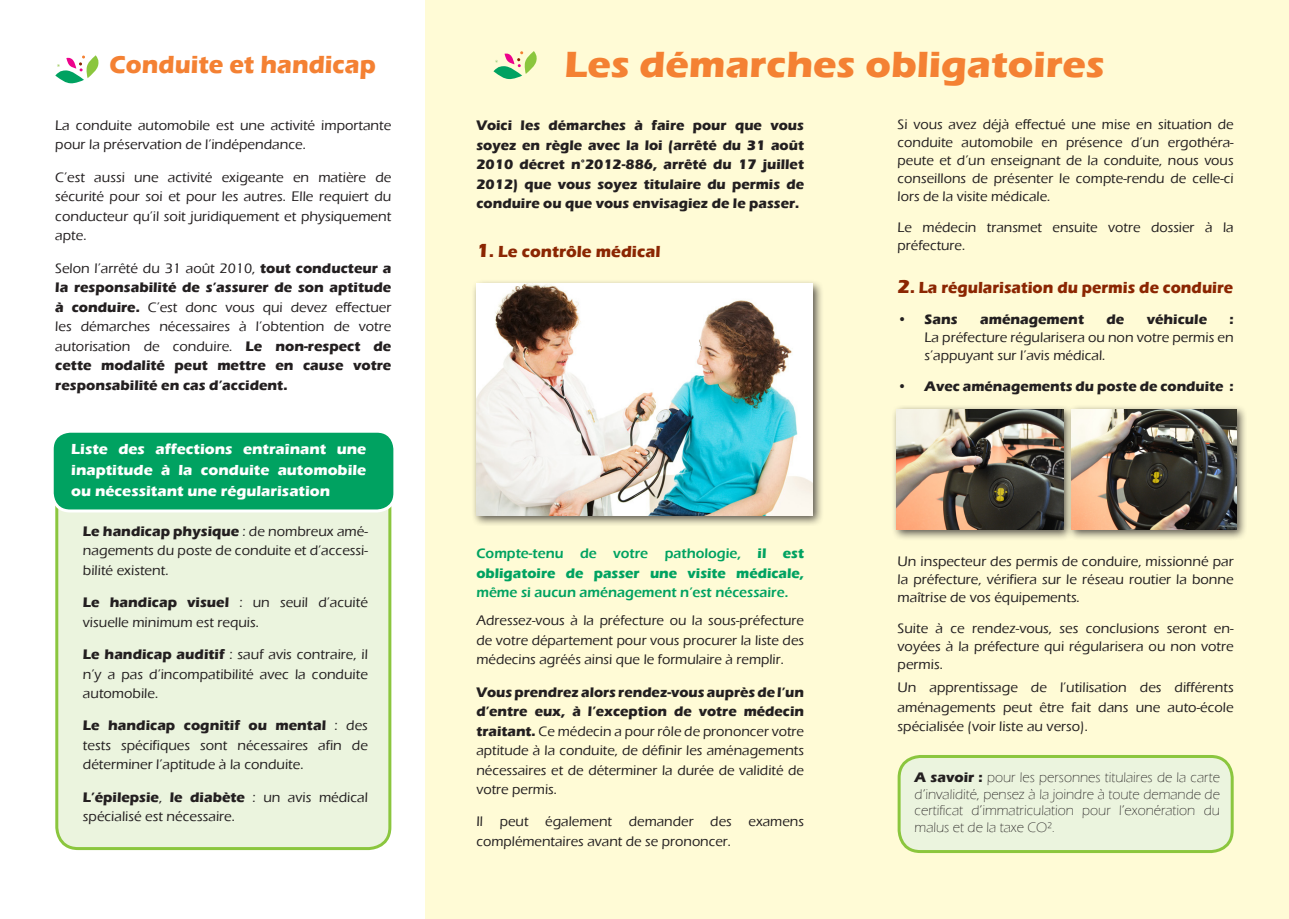
<style>
.page{position:relative;width:1289px;height:919px;background:#fff}
.page>*{position:absolute;margin:0;border:0;box-sizing:border-box;transform-origin:0 0}
.t1{font:700 37.5px "Eras ITC";color:#f48133;scale:1.05 1}
.t2{font:700 25.5px "Eras ITC";color:#f48133;scale:.96 1}
.t3{font:700 16.5px "Eras ITC";color:#8b2602}
.t4{font:700 15px/21px "Eras ITC";color:#fff;text-align:justify}
.t5{font:500 14.25px/19.5px "Eras ITC";color:#231f20;text-align:justify}
.t6{font:700 14.25px/19.5px "Eras ITC";color:#231f20;text-align:justify}
.t7{font:300 14.25px/16.5px "Eras ITC";color:#231f20;text-align:justify}
.t8{font:600 14.25px/19.5px "Eras ITC";color:#00a261;text-align:justify}
.s1{font-weight:500}
.s2{font-size:19.5px}
.s3{font-weight:700}
</style>
<div class="page">
<div style="left:425px;top:0;width:863px;height:918px;background:#fffbd6"></div>
<svg style="left:55px;top:55px;width:44px;height:29px"></svg>
<svg style="left:493px;top:51px;width:44px;height:28px"></svg>
<div style="left:57px;top:481px;width:333px;height:367px;background:#ebf4de;border-radius:21px"></div>
<div style="left:55px;top:479px;width:336px;height:371px;border:3px solid #8bc63e;border-radius:21px"></div>
<div style="left:899px;top:756px;width:333px;height:95px;background:#ebf4de;border-radius:21px"></div>
<div style="left:897px;top:755px;width:336px;height:98px;border:3px solid #8bc63e;border-radius:21px"></div>
<div style="left:52px;top:431px;width:343px;height:80px;background:#00a261;border-radius:18px"></div>
<div style="left:51px;top:429px;width:345px;height:83px;border:3px solid #fff;border-radius:18px"></div>
<div style="left:891px;top:404px;width:183px;height:137px;background:#231f20;opacity:.75"></div>
<img style="left:896px;top:410px;width:167px;height:120px">
<div style="left:1066px;top:404px;width:181px;height:137px;background:#231f20;opacity:.75"></div>
<img style="left:1071px;top:409px;width:165px;height:121px">
<div style="left:471px;top:279px;width:353px;height:247px;background:#231f20;opacity:.75"></div>
<img style="left:476px;top:284px;width:336px;height:231px">
<p class="t2" style="left:109px;top:50px;width:279px">Conduite et handicap</p>
<p class="t1" style="left:564px;top:43px;width:516px">Les démarches obligatoires</p>
<p class="t5" style="left:55px;top:116px;width:337px">La conduite automobile est une activité importante pour la préservation de l’indépendance.</p>
<p class="t5" style="left:55px;top:167px;width:337px">C’est aussi une activité exigeante en matière de sécurité pour soi et pour les autres. Elle requiert du conducteur qu’il soit juridiquement et physiquement apte.</p>
<p class="t6" style="left:55px;top:258px;width:337px"><span class="s1">Selon l’arrêté du 31 août 2010,</span> tout conducteur a la responsabilité de s’assurer de son aptitude à conduire. <span class="s1">C’est donc vous qui devez effectuer les démarches nécessaires à l’obtention de votre autorisation de conduire.</span> Le non-respect de cette modalité peut mettre en cause votre responsabilité en cas d’accident.</p>
<p class="t5" style="left:897px;top:115px;width:337px;line-height:18px">Si vous avez déjà effectué une mise en situation de conduite automobile en présence d’un ergothéra&shy;peute et d’un enseignant de la conduite, nous vous conseillons de présenter le compte-rendu de celle-ci lors de la visite médicale.</p>
<p class="t5" style="left:897px;top:218px;width:337px;line-height:18px">Le médecin transmet ensuite votre dossier à la préfecture.</p>
<p class="t3" style="left:897px;top:278px;width:337px"><span class="s2">2</span>. La régularisation du permis de conduire</p>
<p class="t6" style="left:897px;top:309px;width:62px">• Sans</p>
<p class="t6" style="left:980px;top:309px;width:105px">aménagement</p>
<p class="t6" style="left:1106px;top:309px;width:19px">de</p>
<p class="t6" style="left:1146px;top:309px;width:62px">véhicule</p>
<p class="t6" style="left:476px;top:116px;width:329px">Voici les démarches à faire pour que vous soyez en règle avec la loi (arrêté du 31 août 2010 décret n°2012-886, arrêté du 17 juillet 2012) que vous soyez titulaire du permis de conduire ou que vous envisagiez de le passer.</p>
<p class="t3" style="left:476px;top:242px;width:186px"><span class="s2">1</span>. Le contrôle médical</p>
<p class="t5" style="left:924px;top:310px;width:310px;line-height:18px;text-indent:305px"><span class="s3">:<br></span>La préfecture régularisera ou non votre permis en s’appuyant sur l’avis médical.</p>
<p class="t6" style="left:897px;top:376px;width:337px">• Avec aménagements du poste de conduite :</p>
<p class="t4" style="left:71px;top:438px;width:296px">Liste des affections entraînant une inaptitude à la conduite automobile ou nécessitant une régularisation</p>
<p class="t5" style="left:83px;top:521px;width:286px"><span class="s3">Le handicap physique</span> : de nombreux amé&shy;nagements du poste de conduite et d’accessi&shy;bilité existent.</p>
<p class="t5" style="left:83px;top:593px;width:286px"><span class="s3">Le handicap visuel</span> : un seuil d’acuité visuelle minimum est requis.</p>
<p class="t5" style="left:83px;top:644px;width:286px"><span class="s3">Le handicap auditif</span> : sauf avis contraire, il n’y a pas d’incompatibilité avec la conduite automobile.</p>
<p class="t5" style="left:83px;top:716px;width:286px"><span class="s3">Le handicap cognitif ou mental</span> : des tests spécifiques sont nécessaires afin de déterminer l’aptitude à la conduite.</p>
<p class="t5" style="left:83px;top:787px;width:286px"><span class="s3">L’épilepsie</span>, <span class="s3">le diabète</span> : un avis médical spécialisé est nécessaire.</p>
<p class="t8" style="left:476px;top:544px;width:329px">Compte-tenu de votre pathologie, <span class="s3">il est obligatoire de passer une visite médicale, </span>même si aucun aménagement n’est nécessaire.</p>
<p class="t5" style="left:476px;top:611px;width:329px">Adressez-vous à la préfecture ou la sous-préfecture de votre département pour vous procurer la liste des médecins agréés ainsi que le formulaire à remplir.</p>
<p class="t5" style="left:476px;top:682px;width:329px"><span class="s3">Vous prendrez alors rendez-vous auprès de l’un d’entre eux, à l’exception de votre médecin traitant.</span> Ce médecin a pour rôle de prononcer votre aptitude à la conduite, de définir les aménagements nécessaires et de déterminer la durée de validité de votre permis.</p>
<p class="t5" style="left:476px;top:812px;width:329px">Il peut également demander des examens complémentaires avant de se prononcer.</p>
<p class="t5" style="left:897px;top:552px;width:337px;line-height:18px">Un inspecteur des permis de conduire, missionné par la préfecture, vérifiera sur le réseau routier la bonne maîtrise de vos équipements.</p>
<p class="t5" style="left:897px;top:619px;width:337px;line-height:18px">Suite à ce rendez-vous, ses conclusions seront en&shy;voyées à la préfecture qui régularisera ou non votre permis.</p>
<p class="t5" style="left:897px;top:678px;width:337px">Un apprentissage de l’utilisation des différents aménagements peut être fait dans une auto-école spécialisée (voir liste au verso).</p>
<p class="t7" style="left:914px;top:769px;width:307px"><span class="s3">A savoir :</span> pour les personnes titulaires de la carte d’invalidité, pensez à la joindre à toute demande de certificat d’immatriculation pour l’exonération du malus et de la taxe CO².</p>
</div>
